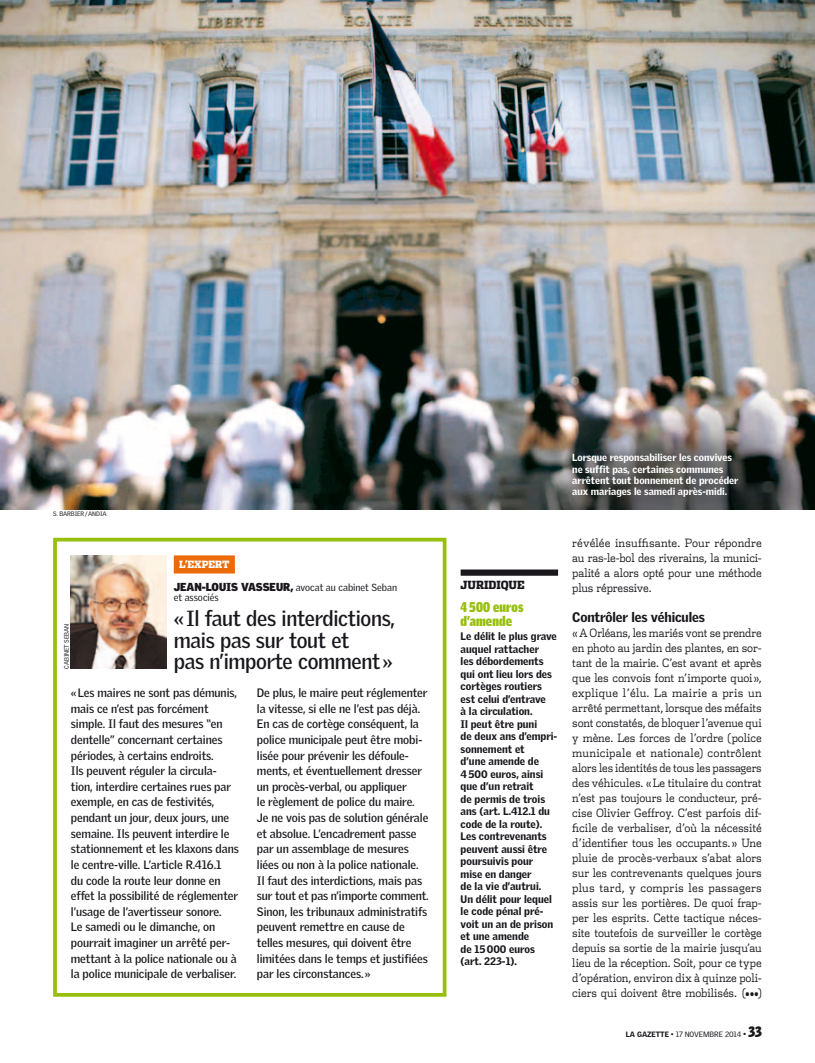
<style>
.page{position:relative;width:815px;height:1063px;background:#fff}
.page>*{position:absolute;margin:0;border:0;box-sizing:border-box;transform-origin:0 0}
.expert_TITRE{font:700 21.25px/21.2px "Griffith Gothic";letter-spacing:-.015em;color:#1a171c}
.bref_TITRE{font:900 13.75px/13.8px "Griffith Gothic Cond";letter-spacing:.01em;color:#98bf0c}
.INTER{font:900 13.5px "Griffith Gothic";letter-spacing:-.01em;color:#1a171c}
.expert_TEXTE{font:700 11.88px/15.6px "Griffith Gothic";letter-spacing:-.005em;color:#1a171c}
.TEXTE{font:300 11.5px/15px "Dispatch";letter-spacing:-.015em;color:#1a171c;text-align:justify;scale:.91 1}
.TEXTE-2{font:300 11.5px/15px "Dispatch";letter-spacing:-.015em;color:#1a171c;text-align:justify;scale:.93 1}
.bref_SURTITRE{font:900 11.25px "Dispatch Cond";letter-spacing:-.005em;color:#1a171c}
.bref_TEXTE{font:900 10.62px/12.5px "Griffith Gothic";color:#1a171c}
.LEGENDE{font:900 10px/11.2px "Griffith Gothic";color:#fff}
.expert_SURTITRE_nom{font:10px/10px "Griffith Gothic";color:#1a171c}
.expert_SURTITRE_expe{font:900 10px "Dispatch Cond";letter-spacing:-.005em;color:#fff}
.t1{font:300 10px "Dispatch";color:#1a171c;scale:.92 1}
.t2{font:7.5px "Griffith Gothic";letter-spacing:-.005em;color:#1a171c}
.CREDIT{font:6.25px "Griffith Gothic";letter-spacing:-.01em;color:#1a171c}
.s1{font-weight:900;font-size:11.25px}
.s2{font-size:11.5px}
.s3{font-weight:900}
.s4{font-size:8.25px}
.s5{font-family:"Griffith Gothic Cond";font-weight:900;font-size:14.5px}
</style>
<div class="page">
<img style="left:0;top:0;width:815px;height:510px">
<div style="left:174px;top:555px;width:61px;height:19px;background:#eb6a0a"></div>
<div style="left:461px;top:569px;width:97px;height:7px;background:#1a171c"></div>
<div style="left:53px;top:538px;width:393px;height:459px;border:4px solid #98bf0c"></div>
<img style="left:71px;top:555px;width:96px;height:114px">
<p class="CREDIT" style="left:53px;top:510px;width:55px">S. BARBIER/ANDIA</p>
<p class="expert_SURTITRE_expe" style="left:179px;top:558px;width:52px">L’EXPERT</p>
<p class="expert_SURTITRE_nom" style="left:174px;top:583px;width:225px"><span class="s1">JEAN-LOUIS VASSEUR,</span> avocat au cabinet Seban et associés</p>
<p class="expert_TITRE" style="left:174px;top:608px;width:223px">«Il faut des interdictions, mais pas sur tout et<br>pas n’importe comment»</p>
<p class="expert_TEXTE" style="left:71px;top:685px;width:170px">«Les maires ne sont pas démunis, mais ce n’est pas forcément simple. Il faut des mesures “en dentelle” concernant certaines périodes, à certains endroits.<br>Ils peuvent réguler la circula&shy;tion, interdire certaines rues par exemple, en cas de festivités, pendant un jour, deux jours, une semaine. Ils peuvent interdire le stationnement et les klaxons dans le centre-ville. L’article R.416.1<br>du code la route leur donne en effet la possibilité de réglementer l’usage de l’avertisseur sonore.<br>Le samedi ou le dimanche, on pourrait imaginer un arrêté per&shy;mettant à la police nationale ou à la police municipale de verbaliser.</p>
<p class="expert_TEXTE" style="left:257px;top:685px;width:173px">De plus, le maire peut réglementer la vitesse, si elle ne l’est pas déjà.<br>En cas de cortège conséquent, la police municipale peut être mobi&shy;lisée pour prévenir les défoule&shy;ments, et éventuellement dresser un procès-verbal, ou appliquer<br>le règlement de police du maire.<br>Je ne vois pas de solution générale et absolue. L’encadrement passe par un assemblage de mesures liées ou non à la police nationale.<br>Il faut des interdictions, mais pas sur tout et pas n’importe comment.<br>Sinon, les tribunaux administratifs peuvent remettre en cause de telles mesures, qui doivent être limitées dans le temps et justifiées par les circonstances.»</p>
<p class="CREDIT" style="left:63px;top:669px;width:47px;rotate:-90deg">CABINET SEBAN</p>
<p class="LEGENDE" style="left:572px;top:452px;width:168px">Lorsque responsabiliser les convives ne suffit pas, certaines communes arrêtent tout bonnement de procéder aux mariages le samedi après-midi.</p>
<p class="bref_SURTITRE" style="left:461px;top:578px;width:66px">JURIDIQUE</p>
<p class="bref_TITRE" style="left:461px;top:600px;width:64px">4 500 euros d’amende</p>
<p class="bref_TEXTE" style="left:461px;top:630px;width:98px">Le délit le plus grave auquel rattacher<br>les débordements qui ont lieu lors des cortèges routiers est celui d’entrave<br>à la circulation.<br>Il peut être puni<br>de deux ans d’empri&shy;sonnement et<br>d’une amende de<br>4500 euros, ainsi que d’un retrait<br>de permis de trois ans (art. L.412.1 du code de la route).<br>Les contrevenants peuvent aussi être poursuivis pour mise en danger<br>de la vie d’autrui.<br>Un délit pour lequel le code pénal pré&shy;voit un an de prison et une amende<br>de 15000 -euros (art. 223-1).</p>
<p class="TEXTE-2" style="left:572px;top:535px;width:205px">révélée insuffisante. Pour répondre au ras-le-bol des riverains, la munici&shy;palité a alors opté pour une méthode plus répressive.</p>
<p class="INTER" style="left:572px;top:609px;width:134px">Contrôler les véhicules</p>
<p class="TEXTE" style="left:572px;top:625px;width:210px">«A Orléans, les mariés vont se prendre en photo au jardin des plantes, en sor&shy;tant de la mairie. C’est avant et après que les convois font n’importe quoi», explique l’élu. La mairie a pris un arrêté permettant, lorsque des méfaits sont constatés, de bloquer l’avenue qui y mène. Les forces de l’ordre (police municipale et nationale) contrôlent alors les identités de tous les passagers des véhicules. «Le titulaire du contrat n’est pas toujours le conducteur, pré&shy;cise Olivier Geffroy. C’est parfois dif&shy;ficile de verbaliser, d’où la nécessité d’identifier tous les occupants.» Une pluie de procès-verbaux s’abat alors sur les contrevenants quelques jours plus tard, y compris les passagers assis sur les portières. De quoi frap&shy;per les esprits. Cette tactique néces&shy;site toutefois de surveiller le cortège depuis sa sortie de la mairie jusqu’au lieu de la réception. Soit, pour ce type d’opération, environ dix à quinze poli&shy;ciers qui doivent être mobilisés.</p>
<p class="t1" style="left:742px;top:987px;width:23px"><span class="s2">(</span>•••<span class="s2">)</span></p>
<p class="t2" style="left:626px;top:1030px;width:137px"><span class="s3">LA GAZETTE</span> • 17 NOVEMBRE 2014 <span class="s4">•</span> <span class="s5">33</span></p>
</div>
